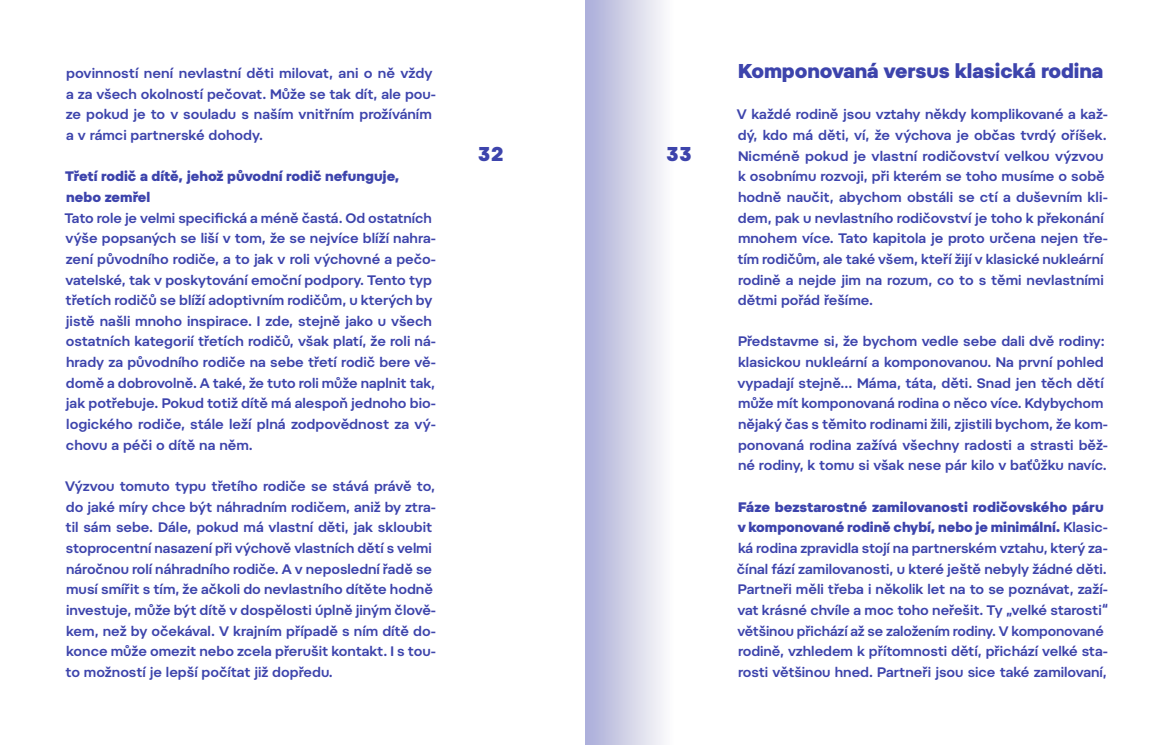
<style>
.page{position:relative;width:1170px;height:745px;background:#fff}
.page>*{position:absolute;margin:0;border:0;box-sizing:border-box;transform-origin:0 0}
.t1{font:800 20px "Pepi";letter-spacing:-.005em;color:#3d44ac}
.t2{font:600 13.75px/20.6px "Pepi";letter-spacing:-.005em;color:#3d44ac}
.t3{font:800 13.75px/20.6px "Pepi";color:#3d44ac}
.s1{font-weight:800}
</style>
<div class="page">
<div style="left:585px;top:0;width:88px;height:744px;background:linear-gradient(to right,#aaacd7,#fdfdfb)"></div>
<p class="t2" style="left:66px;top:62px;width:371px">povinností není nevlastní děti milovat, ani o ně vždy a za všech okolností pečovat. Může se tak dít, ale pou&shy;ze pokud je to v souladu s naším vnitřním prožíváním a v rámci partnerské dohody.</p>
<p class="t3" style="left:65px;top:166px;width:335px">Třetí rodič a dítě, jehož původní rodič nefunguje, nebo zemřel</p>
<p class="t2" style="left:65px;top:207px;width:373px">Tato role je velmi specifická a méně častá. Od ostatních výše popsaných se liší v tom, že se nejvíce blíží nahra&shy;zení původního rodiče, a to jak v roli výchovné a pečo&shy;vatelské, tak v poskytování emoční podpory. Tento typ třetích rodičů se blíží adoptivním rodičům, u kterých by jistě našli mnoho inspirace. I zde, stejně jako u všech ostatních kategorií třetích rodičů, však platí, že roli ná&shy;hrady za původního rodiče na sebe třetí rodič bere vě&shy;domě a dobrovolně. A také, že tuto roli může naplnit tak, jak potřebuje. Pokud totiž dítě má alespoň jednoho bio&shy;logického rodiče, stále leží plná zodpovědnost za vý&shy;chovu a péči o dítě na něm.</p>
<p class="t2" style="left:65px;top:475px;width:372px">Výzvou tomuto typu třetího rodiče se stává právě to, do jaké míry chce být náhradním rodičem, aniž by ztra&shy;til sám sebe. Dále, pokud má vlastní děti, jak skloubit stoprocentní nasazení při výchově vlastních dětí s velmi náročnou rolí náhradního rodiče. A v neposlední řadě se musí smířit s tím, že ačkoli do nevlastního dítěte hodně investuje, může být dítě v dospělosti úplně jiným člově&shy;kem, než by očekával. V krajním případě s ním dítě do&shy;konce může omezit nebo zcela přerušit kontakt. I s tou&shy;to možností je lepší počítat již dopředu.</p>
<h1 class="t1" style="left:477px;top:141px;width:27px">32</h1>
<h1 class="t1" style="left:666px;top:141px;width:28px">33</h1>
<h1 class="t1" style="left:738px;top:59px;width:367px">Komponovaná versus klasická rodina</h1>
<p class="t2" style="left:737px;top:104px;width:372px">V každé rodině jsou vztahy někdy komplikované a kaž&shy;dý, kdo má děti, ví, že výchova je občas tvrdý oříšek.<br>Nicméně pokud je vlastní rodičovství velkou výzvou k osobnímu rozvoji, při kterém se toho musíme o sobě hodně naučit, abychom obstáli se ctí a duševním kli&shy;dem, pak u nevlastního rodičovství je toho k překonání mnohem více. Tato kapitola je proto určena nejen tře&shy;tím rodičům, ale také všem, kteří žijí v klasické nukleární rodině a nejde jim na rozum, co to s těmi nevlastními dětmi pořád řešíme.</p>
<p class="t2" style="left:737px;top:331px;width:372px">Představme si, že bychom vedle sebe dali dvě rodiny: klasickou nukleární a komponovanou. Na první pohled vypadají stejně... Máma, táta, děti. Snad jen těch dětí může mít komponovaná rodina o něco více. Kdybychom nějaký čas s těmito rodinami žili, zjistili bychom, že kom&shy;ponovaná rodina zažívá všechny radosti a strasti běž&shy;né rodiny, k tomu si však nese pár kilo v baťůžku navíc.</p>
<p class="t2" style="left:737px;top:496px;width:373px"><span class="s1">Fáze bezstarostné zamilovanosti rodičovského páru v komponované rodině chybí, nebo je minimální.</span> Klasic&shy;ká rodina zpravidla stojí na partnerském vztahu, který za&shy;čínal fází zamilovanosti, u které ještě nebyly žádné děti.<br>Partneři měli třeba i několik let na to se poznávat, zaží&shy;vat krásné chvíle a moc toho neřešit. Ty „velké starosti“ většinou přichází až se založením rodiny. V komponované rodině, vzhledem k přítomnosti dětí, přichází velké sta&shy;rosti většinou hned. Partneři jsou sice také zamilovaní,</p>
</div>
